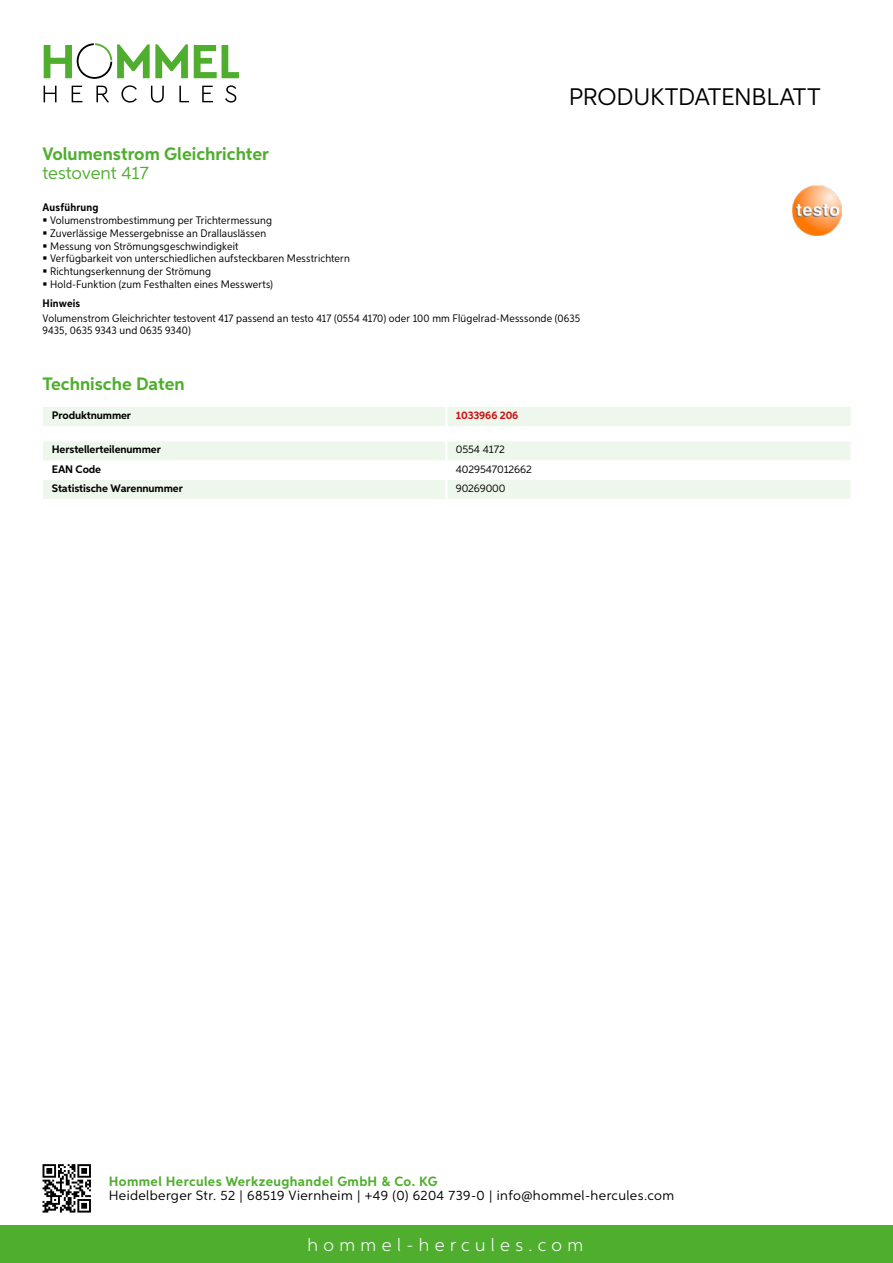
<style>
.page{position:relative;width:893px;height:1263px;background:#fff}
.page>*{position:absolute;margin:0;border:0;box-sizing:border-box;transform-origin:0 0}
.t1{font:24px "Aspira";letter-spacing:-.01em;color:#000}
.t2{font:700 18px "Aspira";color:#50ae2f}
.t3{font:300 18px "Aspira";letter-spacing:.3em;color:#fff}
.t4{font:18px "Aspira";color:#50ae2f}
.t5{font:13.5px "Aspira";letter-spacing:.03em;color:#000}
.t6{font:700 13.5px "Aspira";letter-spacing:.03em;color:#50ae2f}
.t7{font:10.95px/12.8px "Aspira Nar";letter-spacing:.015em;color:#000}
.t8{font:700 10.95px "Aspira";letter-spacing:-.01em;color:#000}
.t9{font:10.95px "Aspira";letter-spacing:-.01em;color:#000}
.t10{font:700 10.95px "Aspira Nar";letter-spacing:.02em;color:#000}
.t11{font:700 10.95px "Aspira";letter-spacing:-.01em;color:#cd1013}
</style>
<div class="page">
<div style="left:0;top:1226px;width:893px;height:37px;background:#50ae2f"></div>
<svg style="left:43px;top:1164px;width:48px;height:48px"></svg>
<svg style="left:194px;top:45px;width:45px;height:33px"></svg>
<svg style="left:44px;top:43px;width:144px;height:36px"></svg>
<svg style="left:44px;top:86px;width:13px;height:16px"></svg>
<svg style="left:72px;top:86px;width:10px;height:16px"></svg>
<svg style="left:96px;top:86px;width:13px;height:16px"></svg>
<svg style="left:121px;top:85px;width:16px;height:18px"></svg>
<svg style="left:151px;top:86px;width:13px;height:17px"></svg>
<svg style="left:179px;top:86px;width:10px;height:16px"></svg>
<svg style="left:202px;top:86px;width:11px;height:16px"></svg>
<svg style="left:225px;top:85px;width:11px;height:18px"></svg>
<div style="left:43px;top:407px;width:807px;height:19px;background:#eef7eb"></div>
<hr style="left:445px;top:407px;width:3px;height:19px;background:#fff">
<svg style="left:43px;top:441px;width:807px;height:58px"></svg>
<hr style="left:445px;top:480px;width:3px;height:19px;background:#fff">
<img style="left:792px;top:185px;width:50px;height:50px">
<h1 class="t1" style="left:569px;top:82px;width:253px">Produktdatenblatt</h1>
<h2 class="t2" style="left:43px;top:142px;width:228px">Volumenstrom Gleichrichter</h2>
<h2 class="t4" style="left:43px;top:162px;width:108px">testovent 417</h2>
<p class="t10" style="left:43px;top:201px;width:58px">Ausführung</p>
<p class="t7" style="left:50px;top:214px;width:301px">Volumenstrombestimmung per Trichtermessung<br>Zuverlässige Messergebnisse an Drallauslässen<br>Messung von Strömungsgeschwindigkeit<br>Verfügbarkeit von unterschiedlichen aufsteckbaren Messtrichtern Richtungserkennung der Strömung<br>Hold-Funktion (zum Festhalten eines Messwerts)</p>
<p class="t10" style="left:43px;top:297px;width:39px">Hinweis</p>
<p class="t7" style="left:43px;top:312px;width:539px;line-height:12px">Volumenstrom Gleichrichter testovent 417 passend an testo 417 (0554 4170) oder 100 mm Flügelrad-Messsonde (0635<br>9435, 0635 9343 und 0635 9340)</p>
<h2 class="t2" style="left:43px;top:373px;width:144px">Technische Daten</h2>
<p class="t8" style="left:52px;top:408px;width:81px">Produktnummer</p>
<p class="t11" style="left:456px;top:408px;width:64px">1033966 206</p>
<p class="t8" style="left:52px;top:443px;width:111px">Herstellerteilenummer</p>
<p class="t9" style="left:456px;top:443px;width:50px">0554 4172</p>
<p class="t8" style="left:52px;top:462px;width:51px">EAN Code</p>
<p class="t9" style="left:456px;top:462px;width:77px">4029547012662</p>
<p class="t8" style="left:52px;top:481px;width:132px">Statistische Warennummer</p>
<p class="t9" style="left:456px;top:481px;width:51px">90269000</p>
<p class="t6" style="left:109px;top:1172px;width:330px">Hommel Hercules Werkzeughandel GmbH &amp; Co. KG</p>
<p class="t5" style="left:109px;top:1187px;width:567px">Heidelberger Str. 52 | 68519 Viernheim | +49 (0) 6204 739-0 | info@hommel-hercules.com</p>
<h2 class="t3" style="left:307px;top:1234px;width:277px">hommel-hercules.com</h2>
</div>
